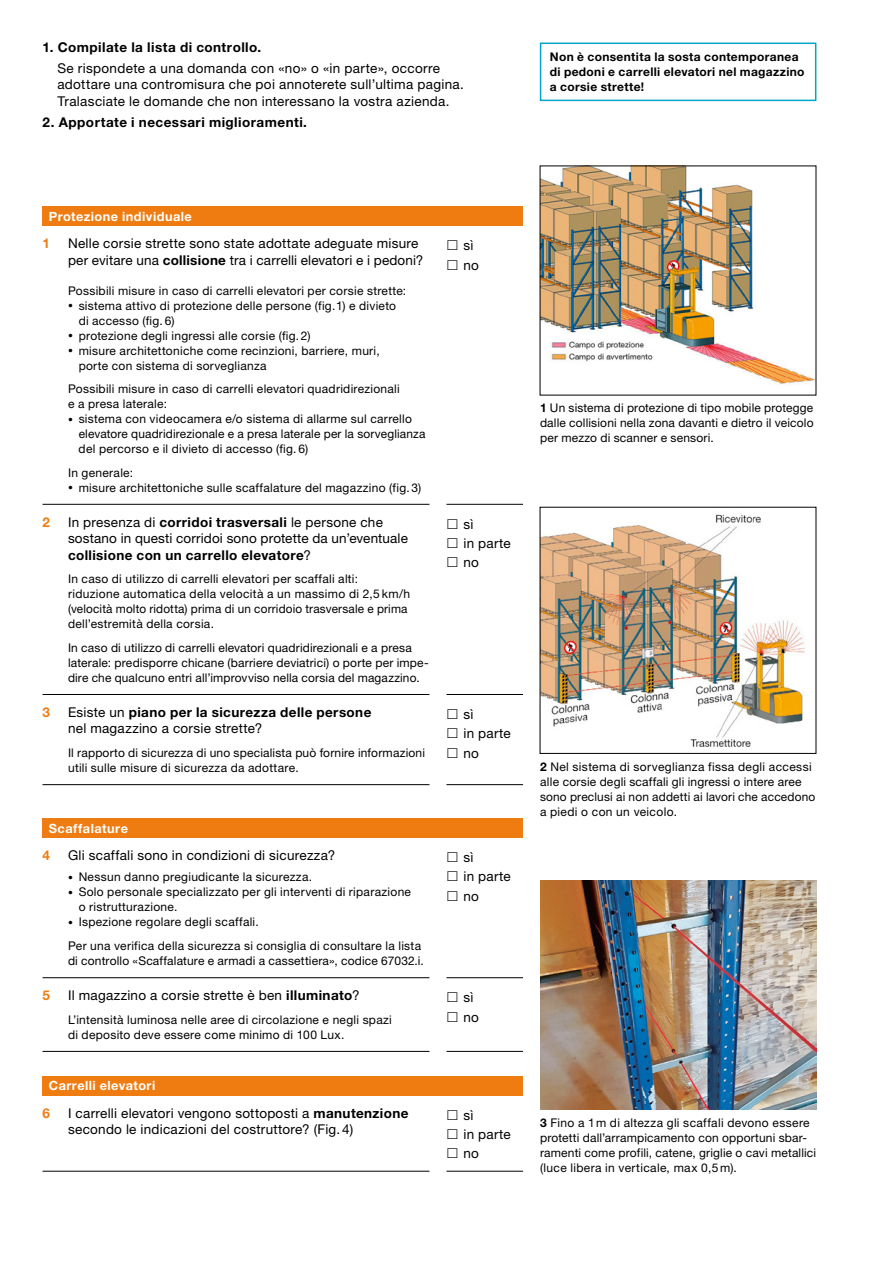
<style>
.page{position:relative;width:893px;height:1263px;background:#fff}
.page>*{position:absolute;margin:0;border:0;box-sizing:border-box;transform-origin:0 0}
.t1{font:13.5px/19.2px "Helvetica Neue LT Std";letter-spacing:.02em;color:#000}
.t2{font:700 13.5px "Helvetica Neue LT Std";letter-spacing:.035em;color:#000}
.t3{font:700 13.5px "Helvetica Neue LT Std";color:#ef7c11}
.t4{font:700 12.75px "Helvetica Neue LT Std";letter-spacing:.035em;color:#fff}
.t5{font:12px/15px "Helvetica Neue LT Std";letter-spacing:.02em;color:#000}
.t6{font:700 12px/15px "Helvetica Neue LT Std";letter-spacing:.025em;color:#000}
.s1{font-weight:700}
.s2{font-size:9.75px}
</style>
<div class="page">
<img style="left:542px;top:168px;width:272px;height:217px">
<img style="left:542px;top:514px;width:263px;height:233px">
<img style="left:540px;top:880px;width:276px;height:229px">
<div style="left:43px;top:207px;width:480px;height:19px;background:#ef7c11"></div>
<hr style="left:446px;top:504px;width:77px;height:1px;background:#000">
<hr style="left:446px;top:694px;width:77px;height:1px;background:#000">
<hr style="left:446px;top:784px;width:77px;height:1px;background:#000">
<hr style="left:43px;top:504px;width:386px;height:1px;background:#000">
<hr style="left:43px;top:694px;width:386px;height:1px;background:#000">
<hr style="left:43px;top:784px;width:386px;height:1px;background:#000">
<div style="left:43px;top:818px;width:480px;height:20px;background:#ef7c11"></div>
<hr style="left:446px;top:1051px;width:77px;height:1px;background:#000">
<hr style="left:446px;top:977px;width:77px;height:1px;background:#000">
<hr style="left:43px;top:977px;width:386px;height:1px;background:#000">
<hr style="left:43px;top:1051px;width:386px;height:1px;background:#000">
<div style="left:43px;top:1076px;width:480px;height:19px;background:#ef7c11"></div>
<hr style="left:446px;top:1171px;width:77px;height:1px;background:#000">
<hr style="left:43px;top:1171px;width:386px;height:1px;background:#000">
<div style="left:540px;top:43px;width:276px;height:58px;border:2px solid #00a5c8"></div>
<p class="t2" style="left:43px;top:39px;width:220px">1. Compilate la lista di controllo.</p>
<p class="t1" style="left:57px;top:60px;width:408px;line-height:16.5px">Se rispondete a una domanda con «no» o «in parte», occorre adottare una contromisura che poi annoterete sull’ultima pagina.<br>Tralasciate le domande che non interessano la vostra azienda.</p>
<p class="t2" style="left:43px;top:113px;width:266px">2. Apportate i necessari miglioramenti.</p>
<p class="t6" style="left:550px;top:49px;width:256px">Non è consentita la sosta contemporanea di pedoni e carrelli elevatori nel magazzino a corsie strette!</p>
<p class="t4" style="left:49px;top:208px;width:145px">Protezione individuale</p>
<p class="t3" style="left:43px;top:235px;width:9px">1</p>
<p class="t1" style="left:68px;top:235px;width:357px;line-height:16.5px">Nelle corsie strette sono state adottate adeguate misure per evitare una <span class="s1">collisione</span> tra i carrelli elevatori e i pedoni?</p>
<p class="t5" style="left:68px;top:283px;width:340px">Possibili misure in caso di carrelli elevatori per corsie strette:</p>
<p class="t5" style="left:79px;top:298px;width:319px;text-indent:-11px"><span class="s2">•</span> sistema attivo di protezione delle persone (fig.1) e divieto di accesso (fig. 6)</p>
<p class="t5" style="left:68px;top:328px;width:244px"><span class="s2">•</span> protezione degli ingressi alle corsie (fig. 2)</p>
<p class="t5" style="left:79px;top:343px;width:303px;text-indent:-11px"><span class="s2">•</span> misure architettoniche come recinzioni, barriere, muri, porte con sistema di sorveglianza</p>
<p class="t5" style="left:68px;top:381px;width:333px">Possibili misure in caso di carrelli elevatori quadridirezionali e a presa laterale:</p>
<p class="t5" style="left:79px;top:411px;width:348px;text-indent:-11px"><span class="s2">•</span> sistema con videocamera e/o sistema di allarme sul carrello elevatore quadridirezionale e a presa laterale per la sorveglianza del percorso e il divieto di accesso (fig. 6)</p>
<p class="t5" style="left:68px;top:465px;width:67px">In generale:</p>
<p class="t5" style="left:68px;top:480px;width:355px"><span class="s2">•</span> misure architettoniche sulle scaffalature del magazzino (fig. 3)</p>
<p class="t3" style="left:43px;top:513px;width:9px">2</p>
<p class="t1" style="left:68px;top:513px;width:341px;line-height:16.5px">In presenza di <span class="s1">corridoi trasversali</span> le persone che sostano in questi corridoi sono protette da un’eventuale <span class="s1">collisione con un carrello elevatore</span>?</p>
<p class="t5" style="left:68px;top:571px;width:344px">In caso di utilizzo di carrelli elevatori per scaffali alti: riduzione automatica della velocità a un massimo di 2,5 km/h (velocità molto ridotta) prima di un corridoio trasversale e prima dell’estremità della corsia.</p>
<p class="t5" style="left:68px;top:640px;width:362px">In caso di utilizzo di carrelli elevatori quadridirezionali e a presa laterale: predisporre chicane (barriere deviatrici) o porte per impe&shy;dire che qualcuno entri all’improvviso nella corsia del magazzino.</p>
<p class="t3" style="left:43px;top:704px;width:9px">3</p>
<p class="t1" style="left:68px;top:704px;width:305px;line-height:16.5px">Esiste un <span class="s1">piano per la sicurezza delle persone </span>nel magazzino a corsie strette?</p>
<p class="t5" style="left:68px;top:745px;width:358px">Il rapporto di sicurezza di uno specialista può fornire informazioni utili sulle misure di sicurezza da adottare.</p>
<p class="t4" style="left:49px;top:820px;width:81px">Scaffalature</p>
<p class="t3" style="left:43px;top:847px;width:9px">4</p>
<p class="t1" style="left:68px;top:845px;width:269px">Gli scaffali sono in condizioni di sicurezza?</p>
<p class="t5" style="left:68px;top:869px;width:246px"><span class="s2">•</span> Nessun danno pregiudicante la sicurezza.</p>
<p class="t5" style="left:79px;top:884px;width:334px;text-indent:-11px"><span class="s2">•</span> Solo personale specializzato per gli interventi di riparazione o ristrutturazione.</p>
<p class="t5" style="left:68px;top:910px;width:355px;line-height:23.5px"><span class="s2">•</span> Ispezione regolare degli scaffali.<br>Per una verifica della sicurezza si consiglia di consultare la lista</p>
<p class="t5" style="left:68px;top:953px;width:357px">di controllo «Scaffalature e armadi a cassettiera», codice 67032.i.</p>
<p class="t3" style="left:43px;top:987px;width:9px">5</p>
<p class="t1" style="left:68px;top:985px;width:293px">Il magazzino a corsie strette è ben <span class="s1">illuminato</span>?</p>
<p class="t5" style="left:68px;top:1012px;width:325px">L’intensità luminosa nelle aree di circolazione e negli spazi di deposito deve essere come minimo di 100 Lux.</p>
<p class="t1" style="left:463px;top:236px;width:17px">sì no</p>
<p class="t1" style="left:463px;top:514px;width:49px">sì<br>in parte no</p>
<p class="t1" style="left:463px;top:704px;width:49px">sì<br>in parte no</p>
<p class="t1" style="left:463px;top:848px;width:49px">sì<br>in parte no</p>
<p class="t1" style="left:463px;top:988px;width:17px">sì no</p>
<p class="t4" style="left:49px;top:1078px;width:108px">Carrelli elevatori</p>
<p class="t3" style="left:43px;top:1105px;width:9px">6</p>
<p class="t1" style="left:68px;top:1104px;width:342px;line-height:16.5px">I carrelli elevatori vengono sottoposti a <span class="s1">manutenzione </span>secondo le indicazioni del costruttore? (Fig. 4)</p>
<p class="t1" style="left:463px;top:1105px;width:49px">sì<br>in parte no</p>
<p class="t5" style="left:540px;top:400px;width:275px;text-align:justify"><span class="s1">1</span> Un sistema di protezione di tipo mobile protegge dalle collisioni nella zona davanti e dietro il veicolo per mezzo di scanner e sensori.</p>
<p class="t5" style="left:540px;top:759px;width:277px"><span class="s1">2</span> Nel sistema di sorveglianza fissa degli accessi alle corsie degli scaffali gli ingressi o intere aree sono preclusi ai non addetti ai lavori che accedono a piedi o con un veicolo.</p>
<p class="t5" style="left:540px;top:1114px;width:278px"><span class="s1">3</span> Fino a 1m di altezza gli scaffali devono essere protetti dall’arrampicamento con opportuni sbar&shy;ramenti come profili, catene, griglie o cavi metallici (luce libera in verticale, max 0,5m).</p>
</div>
